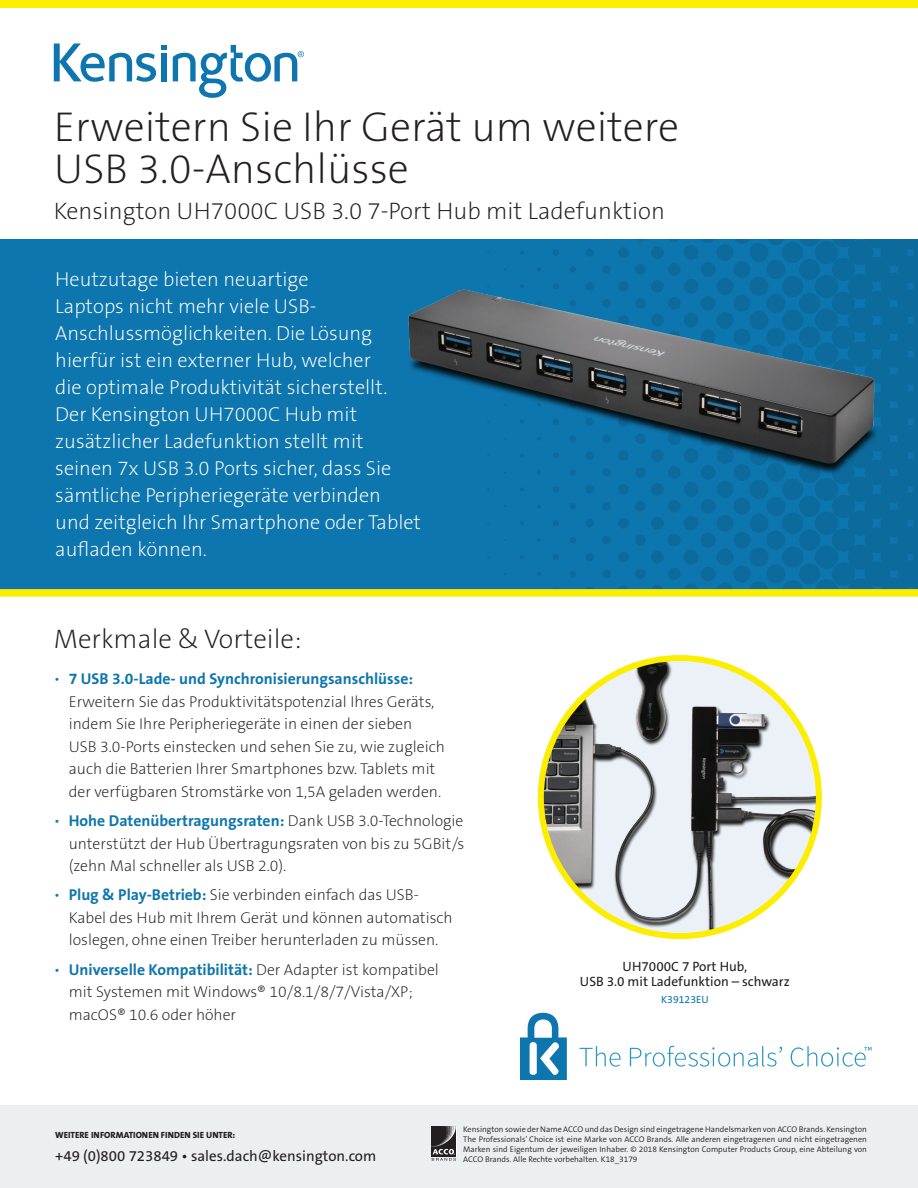
<style>
.page{position:relative;width:918px;height:1188px;background:#fff}
.page>*{position:absolute;margin:0;border:0;box-sizing:border-box;transform-origin:0 0}
.t1{font:42px/42px "The Sans KENSINGTON2 XL";color:#231f20}
.Features{font:27px "The Sans KENSINGTON2 XL";color:#231f20}
.t2{font:24px "The Sans KENSINGTON2 XL";color:#231f20}
.t3{font:20.25px/27px "The Sans KENSINGTON2 XL";color:#fff}
.t4{font:15.75px/22.5px "The Sans KENSINGTON2 XL";color:#231f20}
.t5{font:15px "The Sans KENSINGTON5 Rg";color:#231f20}
.t6{font:13.5px/15px "The Sans KENSINGTON5 Rg";color:#231f20;text-align:center}
.t7{font:10.5px "The Sans KENSINGTON5 Rg";color:#0e76ae}
.t8{font:9px "The Sans KENSINGTON8 XB";color:#231f20}
.t9{font:8.25px/9.9px "The Sans KENSINGTON4 SL";color:#231f20;text-align:justify}
.s1{color:#0e76ae}
.s2{font-family:"The Sans KENSINGTON7 Bd";color:#0e76ae}
</style>
<div class="page">
<div style="left:0;top:240px;width:918px;height:353px;background:#0e76ae"></div>
<div style="left:0;top:589px;width:918px;height:8px;background:#fcee01"></div>
<svg style="left:173px;top:45px;width:131px;height:53px"></svg>
<svg style="left:54px;top:43px;width:113px;height:39px"></svg>
<div style="left:0;top:1105px;width:918px;height:83px;background:#edeeef"></div>
<img style="left:431px;top:1127px;width:25px;height:29px">
<svg style="left:432px;top:1149px;width:24px;height:12px"></svg>
<div style="left:0;top:0;width:918px;height:8px;background:#fcee01"></div>
<img style="left:541px;top:658px;width:278px;height:278px;border-radius:139px">
<div style="left:538px;top:655px;width:284px;height:284px;border:6px solid #fcee01;border-radius:50%"></div>
<svg style="left:580px;top:1046px;width:41px;height:21px"></svg>
<svg style="left:630px;top:1046px;width:152px;height:21px"></svg>
<svg style="left:791px;top:1046px;width:81px;height:21px"></svg>
<svg style="left:520px;top:1013px;width:47px;height:67px"></svg>
<img style="left:408px;top:258px;width:510px;height:237px">
<p class="t1" style="left:54px;top:107px;width:627px">Erweitern Sie Ihr Gerät um weitere<br>USB 3.0-Anschlüsse</p>
<p class="t2" style="left:54px;top:198px;width:613px">Kensington UH7000C USB 3.0 7-Port Hub mit Ladefunktion</p>
<p class="t3" style="left:55px;top:266px;width:367px">Heutzutage bieten neuartige<br>Laptops nicht mehr viele USB-Anschlussmöglichkeiten. Die Lösung hierfür ist ein externer Hub, welcher<br>die optimale Produktivität sicherstellt.<br>Der Kensington UH7000C Hub mit zusätzlicher Ladefunktion stellt mit seinen 7x USB 3.0 Ports sicher, dass Sie sämtliche Peripheriegeräte verbinden<br>und zeitgleich Ihr Smartphone oder Tablet aufladen können.</p>
<p class="Features" style="left:54px;top:625px;width:249px">Merkmale &amp; Vorteile:</p>
<p class="t4" style="left:69px;top:668px;width:378px;text-indent:-15px"><span class="s1">•</span> <span class="s2">7 USB 3.0-Lade- und Synchronisierungsanschlüsse:<br></span>Erweitern Sie das Produktivitätspotenzial Ihres Geräts, indem Sie Ihre Peripheriegeräte in einen der sieben<br>USB 3.0-Ports einstecken und sehen Sie zu, wie zugleich auch die Batterien Ihrer Smartphones bzw. Tablets mit der verfügbaren Stromstärke von 1,5A geladen werden.</p>
<p class="t4" style="left:69px;top:810px;width:397px;text-align:justify;text-indent:-15px"><span class="s1">•</span> <span class="s2">Hohe Datenübertragungsraten:</span> Dank USB 3.0-Technologie unterstützt der Hub Übertragungsraten von bis zu 5GBit/s (zehn Mal schneller als USB 2.0).</p>
<p class="t4" style="left:69px;top:884px;width:385px;text-indent:-15px"><span class="s1">•</span> <span class="s2">Plug &amp; Play-Betrieb:</span> Sie verbinden einfach das USB-<br>Kabel des Hub mit Ihrem Gerät und können automatisch loslegen, ohne einen Treiber herunterladen zu müssen.</p>
<p class="t4" style="left:69px;top:959px;width:372px;text-indent:-15px"><span class="s1">•</span> <span class="s2">Universelle Kompatibilität:</span> Der Adapter ist kompatibel mit Systemen mit Windows® 10/8.1/8/7/Vista/XP; macOS® 10.6 oder höher</p>
<p class="t6" style="left:580px;top:959px;width:211px">UH7000C 7 Port Hub,<br>USB 3.0 mit Ladefunktion – schwarz</p>
<p class="t7" style="left:661px;top:993px;width:49px">K39123EU</p>
<p class="t8" style="left:55px;top:1130px;width:182px">WEITERE INFORMATIONEN FINDEN SIE UNTER:</p>
<p class="t5" style="left:55px;top:1148px;width:323px">+49 (0)800 723849 • sales.dach@kensington.com</p>
<p class="t9" style="left:463px;top:1124px;width:405px">Kensington sowie der Name ACCO und das Design sind eingetragene Handelsmarken von ACCO Brands. Kensington The Professionals’ Choice ist eine Marke von ACCO Brands. Alle anderen eingetragenen und nicht eingetragenen Marken sind Eigentum der jeweiligen Inhaber. © 2018 Kensington Computer Products Group, eine Abteilung von ACCO Brands. Alle Rechte vorbehalten. K18_3179</p>
</div>
